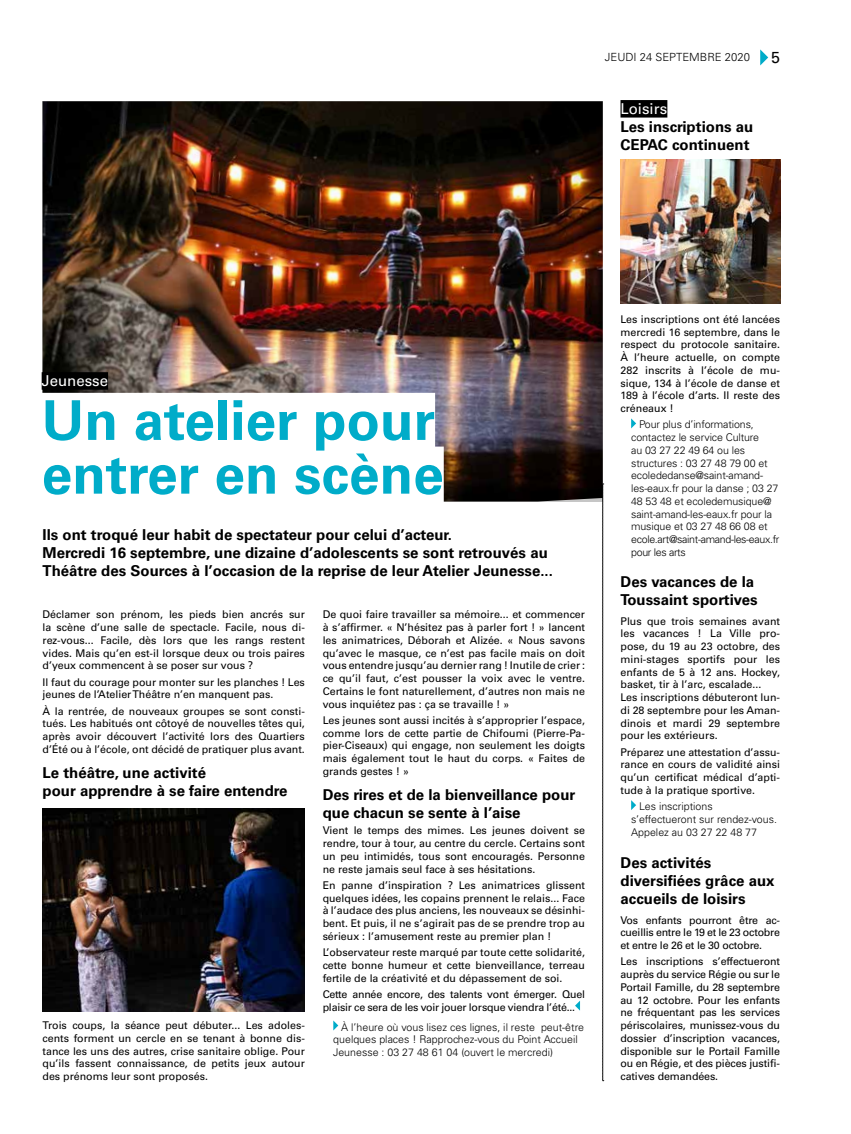
<style>
.page{position:relative;width:851px;height:1134px;background:#fff}
.page>*{position:absolute;margin:0;border:0;box-sizing:border-box;transform-origin:0 0}
.t1{font:700 55px/53.8px "Univers LT";color:#00acc9}
.t2{font:16px "Univers LT";color:#000}
.t3{font:700 15px/18px "Univers LT";color:#000}
.t4{font:15px "Univers LT";color:#fff}
.t5{font:300 11.25px "Univers LT";color:#000}
.t6{font:10.62px/12.8px "Univers LT";color:#000;text-align:justify}
.t7{font:300 10.62px/12.8px "Univers LT";letter-spacing:-.01em;color:#000}
.t8{font:10.62px/12.8px "Univers LT";letter-spacing:-.02em;color:#000}
</style>
<div class="page">
<img style="left:43px;top:101px;width:559px;height:400px">
<svg style="left:760px;top:49px;width:8px;height:16px"></svg>
<svg style="left:602px;top:484px;width:1px;height:597px"></svg>
<svg style="left:575px;top:1001px;width:5px;height:10px"></svg>
<svg style="left:333px;top:1020px;width:5px;height:10px"></svg>
<div style="left:620px;top:100px;width:47px;height:18px;background:#000"></div>
<svg style="left:631px;top:418px;width:5px;height:10px"></svg>
<svg style="left:631px;top:800px;width:5px;height:10px"></svg>
<div style="left:42px;top:372px;width:66px;height:18px;background:#000"></div>
<div style="left:42px;top:393px;width:393px;height:61px;background:#fff"></div>
<div style="left:42px;top:447px;width:401px;height:61px;background:#fff"></div>
<img style="left:620px;top:160px;width:160px;height:144px">
<img style="left:43px;top:808px;width:262px;height:203px">
<p class="t5" style="left:604px;top:50px;width:147px">JEUDI 24 SEPTEMBRE 2020</p>
<h2 class="t2" style="left:771px;top:48px;width:10px">5</h2>
<h3 class="t4" style="left:620px;top:100px;width:48px">Loisirs</h3>
<h3 class="t3" style="left:620px;top:118px;width:134px">Les inscriptions au<br>CEPAC continuent</h3>
<h3 class="t4" style="left:42px;top:372px;width:68px">Jeunesse</h3>
<h1 class="t1" style="left:42px;top:394px;width:403px">Un atelier pour entrer en scène</h1>
<h3 class="t3" style="left:43px;top:526px;width:511px">Ils ont troqué leur habit de spectateur pour celui d’acteur.<br>Mercredi 16 septembre, une dizaine d’adolescents se sont retrouvés au<br>Théâtre des Sources à l’occasion de la reprise de leur Atelier Jeunesse...</h3>
<p class="t6" style="left:43px;top:608px;width:264px">Déclamer son prénom, les pieds bien ancrés sur la scène d’une salle de spectacle. Facile, nous di&shy;rez-vous... Facile, dès lors que les rangs restent vides. Mais qu’en est-il lorsque deux ou trois paires d’yeux commencent à se poser sur vous ?</p>
<p class="t6" style="left:43px;top:675px;width:264px">Il faut du courage pour monter sur les planches ! Les jeunes de l’Atelier Théâtre n’en manquent pas.</p>
<p class="t6" style="left:43px;top:704px;width:264px">À la rentrée, de nouveaux groupes se sont consti&shy;tués. Les habitués ont côtoyé de nouvelles têtes qui, après avoir découvert l’activité lors des Quartiers d’Été ou à l’école, ont décidé de pratiquer plus avant.</p>
<h3 class="t3" style="left:43px;top:764px;width:246px">Le théâtre, une activité<br>pour apprendre à se faire entendre</h3>
<p class="t6" style="left:43px;top:1019px;width:264px">Trois coups, la séance peut débuter... Les adoles&shy;cents forment un cercle en se tenant à bonne dis&shy;tance les uns des autres, crise sanitaire oblige. Pour qu’ils fassent connaissance, de petits jeux autour des prénoms leur sont proposés.</p>
<p class="t6" style="left:322px;top:608px;width:264px">De quoi faire travailler sa mémoire... et commencer à s’affirmer. « N’hésitez pas à parler fort ! » lancent les animatrices, Déborah et Alizée. « Nous savons qu’avec le masque, ce n’est pas facile mais on doit vous entendre jusqu’au dernier rang ! Inutile de crier : ce qu’il faut, c’est pousser la voix avec le ventre.<br>Certains le font naturellement, d’autres non mais ne vous inquiétez pas : ça se travaille ! »</p>
<p class="t6" style="left:322px;top:714px;width:264px">Les jeunes sont aussi incités à s’approprier l’espace, comme lors de cette partie de Chifoumi (Pierre-Pa&shy;pier-Ciseaux) qui engage, non seulement les doigts mais également tout le haut du corps. « Faites de grands gestes ! »</p>
<h3 class="t3" style="left:322px;top:786px;width:254px">Des rires et de la bienveillance pour que chacun se sente à l’aise</h3>
<p class="t6" style="left:322px;top:824px;width:264px">Vient le temps des mimes. Les jeunes doivent se rendre, tour à tour, au centre du cercle. Certains sont un peu intimidés, tous sont encouragés. Personne ne reste jamais seul face à ses hésitations.</p>
<p class="t6" style="left:322px;top:879px;width:264px">En panne d’inspiration ? Les animatrices glissent quelques idées, les copains prennent le relais... Face à l’audace des plus anciens, les nouveaux se désinhi&shy;bent. Et puis, il ne s’agirait pas de se prendre trop au sérieux : l’amusement reste au premier plan !</p>
<p class="t6" style="left:322px;top:946px;width:264px">L’observateur reste marqué par toute cette solidarité, cette bonne humeur et cette bienveillance, terreau fertile de la créativité et du dépassement de soi.</p>
<p class="t8" style="left:322px;top:988px;width:264px">Cette année encore, des talents vont émerger. Quel plaisir ce sera de les voir jouer lorsque viendra l’été...</p>
<p class="t7" style="left:333px;top:1020px;width:252px;text-indent:8px">À l’heure où vous lisez ces lignes, il reste peut-être quelques places ! Rapprochez-vous du Point Accueil<br>Jeunesse : 03 27 48 61 04 (ouvert le mercredi)</p>
<p class="t6" style="left:620px;top:313px;width:161px">Les inscriptions ont été lancées mercredi 16 septembre, dans le respect du protocole sanitaire.<br>À l’heure actuelle, on compte 282 inscrits à l’école de mu&shy;sique, 134 à l’école de danse et 189 à l’école d’arts. Il reste des créneaux !</p>
<p class="t7" style="left:631px;top:418px;width:150px;text-indent:8px">Pour plus d’informations, contactez le service Culture<br>au 03 27 22 49 64 ou les structures : 03 27 48 79 00 et ecolededanse@saint-amand&shy;les-eaux.fr pour la danse ; 03 27<br>48 53 48 et ecoledemusique@ saint-amand-les-eaux.fr pour la musique et 03 27 48 66 08 et ecole.art@saint-amand-les-eaux.fr pour les arts</p>
<h3 class="t3" style="left:620px;top:572px;width:139px">Des vacances de la<br>Toussaint sportives</h3>
<p class="t6" style="left:620px;top:614px;width:161px;text-align:left">Plus que trois semaines avant les vacances ! La Ville pro&shy;pose, du 19 au 23 octobre, des mini-stages sportifs pour les enfants de 5 à 12 ans. Hockey, basket, tir à l’arc, escalade...<br>Les inscriptions débuteront lun&shy;di 28 septembre pour les Aman&shy;dinois et mardi 29 septembre pour les extérieurs.</p>
<p class="t6" style="left:620px;top:745px;width:161px">Préparez une attestation d’assu&shy;rance en cours de validité ainsi qu’un certificat médical d’apti&shy;tude à la pratique sportive.</p>
<p class="t7" style="left:631px;top:800px;width:147px;text-indent:8px">Les inscriptions s’effectueront sur rendez-vous.<br>Appelez au 03 27 22 48 77</p>
<h3 class="t3" style="left:620px;top:854px;width:155px">Des activités diversifiées grâce aux accueils de loisirs</h3>
<p class="t6" style="left:620px;top:913px;width:161px">Vos enfants pourront être ac&shy;cueillis entre le 19 et le 23 octobre et entre le 26 et le 30 octobre.</p>
<p class="t6" style="left:620px;top:955px;width:161px">Les inscriptions s’effectueront auprès du service Régie ou sur le Portail Famille, du 28 septembre au 12 octobre. Pour les enfants ne fréquentant pas les services périscolaires, munissez-vous du dossier d’inscription vacances, disponible sur le Portail Famille ou en Régie, et des pièces justifi&shy;catives demandées.</p>
</div>
